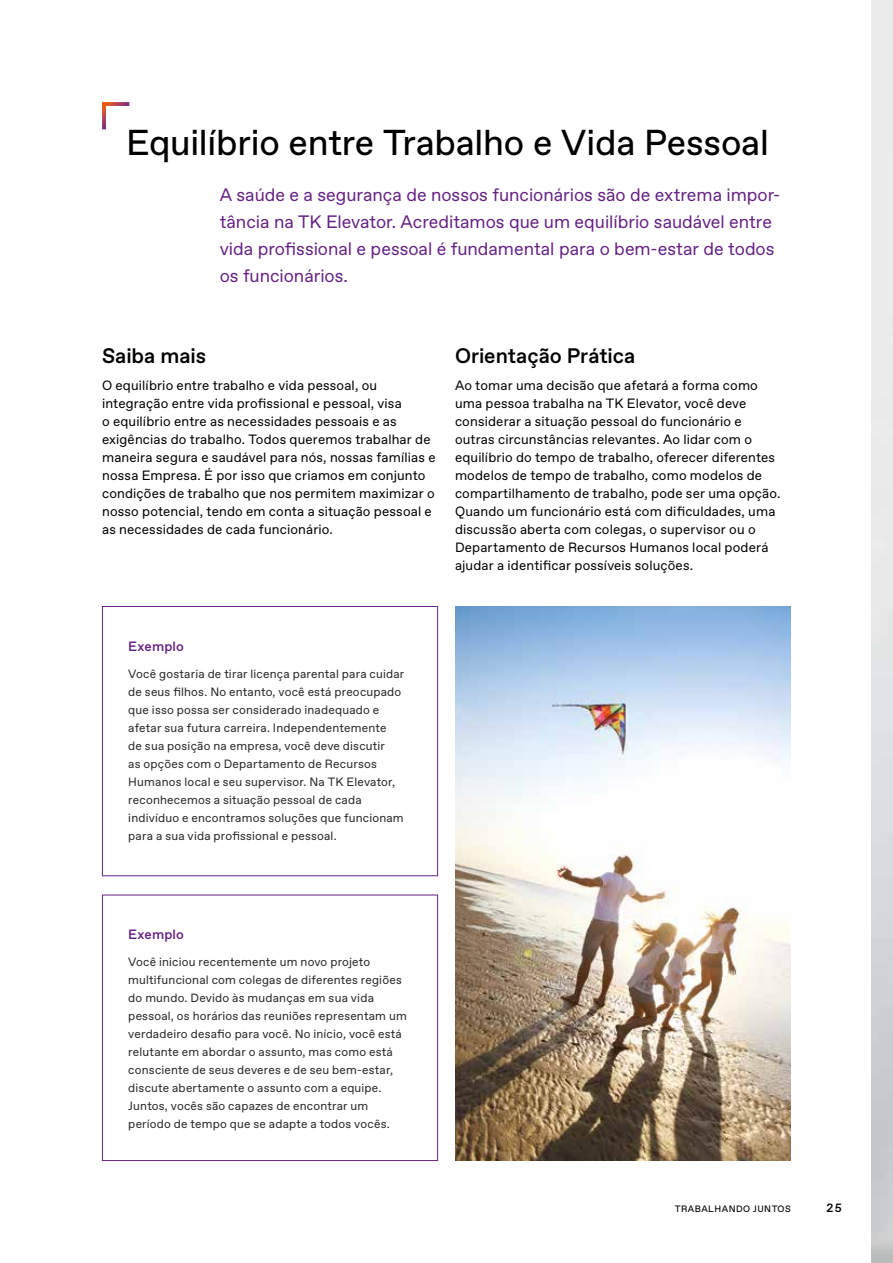
<style>
.page{position:relative;width:893px;height:1263px;background:#fff}
.page>*{position:absolute;margin:0;border:0;box-sizing:border-box;transform-origin:0 0}
.t1{font:36px "TKE Type";letter-spacing:-.01em;color:#000}
.t2{font:500 21px "TKE Type";letter-spacing:-.005em;color:#000}
.t3{font:18px/27px "TKE Type";color:#662383}
.t4{font:13.5px/18px "TKE Type";letter-spacing:.01em;color:#000}
.t5{font:500 13.5px "TKE Type";letter-spacing:.015em;color:#662383}
.t6{font:12px/18px "TKE Type";letter-spacing:.015em;color:#282827}
.t7{font:500 12px "TKE Type";color:#000}
.t8{font:9.3px "TKE Type";letter-spacing:.05em;color:#000}
</style>
<div class="page">
<img style="left:455px;top:606px;width:336px;height:555px">
<svg style="left:102px;top:106px;width:4px;height:23px"></svg>
<svg style="left:102px;top:102px;width:27px;height:4px"></svg>
<div style="left:102px;top:606px;width:336px;height:270px;border:1px solid #662383"></div>
<div style="left:102px;top:895px;width:336px;height:266px;border:1px solid #662383"></div>
<h1 class="t1" style="left:126px;top:121px;width:644px">Equilíbrio entre Trabalho e Vida Pessoal</h1>
<h3 class="t3" style="left:220px;top:182px;width:562px">A saúde e a segurança de nossos funcionários são de extrema impor&shy;tância na TK Elevator. Acreditamos que um equilíbrio saudável entre vida profissional e pessoal é fundamental para o bem-estar de todos os funcionários.</h3>
<h2 class="t2" style="left:102px;top:343px;width:106px">Saiba mais</h2>
<p class="t4" style="left:102px;top:377px;width:335px">O equilíbrio entre trabalho e vida pessoal, ou integração entre vida profissional e pessoal, visa<br>o equilíbrio entre as necessidades pessoais e as exigências do trabalho. Todos queremos trabalhar de maneira segura e saudável para nós, nossas famílias e nossa Empresa. É por isso que criamos em conjunto condições de trabalho que nos permitem maximizar o nosso potencial, tendo em conta a situação pessoal e as necessidades de cada funcionário.</p>
<h2 class="t2" style="left:455px;top:343px;width:182px">Orientação Prática</h2>
<p class="t4" style="left:455px;top:377px;width:327px">Ao tomar uma decisão que afetará a forma como uma pessoa trabalha na TK Elevator, você deve considerar a situação pessoal do funcionário e outras circunstâncias relevantes. Ao lidar com o equilíbrio do tempo de trabalho, oferecer diferentes modelos de tempo de trabalho, como modelos de compartilhamento de trabalho, pode ser uma opção.<br>Quando um funcionário está com dificuldades, uma discussão aberta com colegas, o supervisor ou o Departamento de Recursos Humanos local poderá ajudar a identificar possíveis soluções.</p>
<p class="t5" style="left:128px;top:638px;width:57px">Exemplo</p>
<p class="t6" style="left:128px;top:665px;width:278px">Você gostaria de tirar licença parental para cuidar de seus filhos. No entanto, você está preocupado que isso possa ser considerado inadequado e afetar sua futura carreira. Independentemente<br>de sua posição na empresa, você deve discutir<br>as opções com o Departamento de Recursos Humanos local e seu supervisor. Na TK Elevator, reconhecemos a situação pessoal de cada indivíduo e encontramos soluções que funcionam para a sua vida profissional e pessoal.</p>
<p class="t5" style="left:128px;top:926px;width:57px">Exemplo</p>
<p class="t6" style="left:128px;top:953px;width:280px">Você iniciou recentemente um novo projeto multifuncional com colegas de diferentes regiões do mundo. Devido às mudanças em sua vida pessoal, os horários das reuniões representam um verdadeiro desafio para você. No início, você está relutante em abordar o assunto, mas como está consciente de seus deveres e de seu bem-estar, discute abertamente o assunto com a equipe.<br>Juntos, vocês são capazes de encontrar um período de tempo que se adapte a todos vocês.</p>
<p class="t8" style="left:675px;top:1203px;width:118px">TRABALHANDO JUNTOS</p>
<p class="t7" style="left:826px;top:1201px;width:17px">25</p>
</div>
